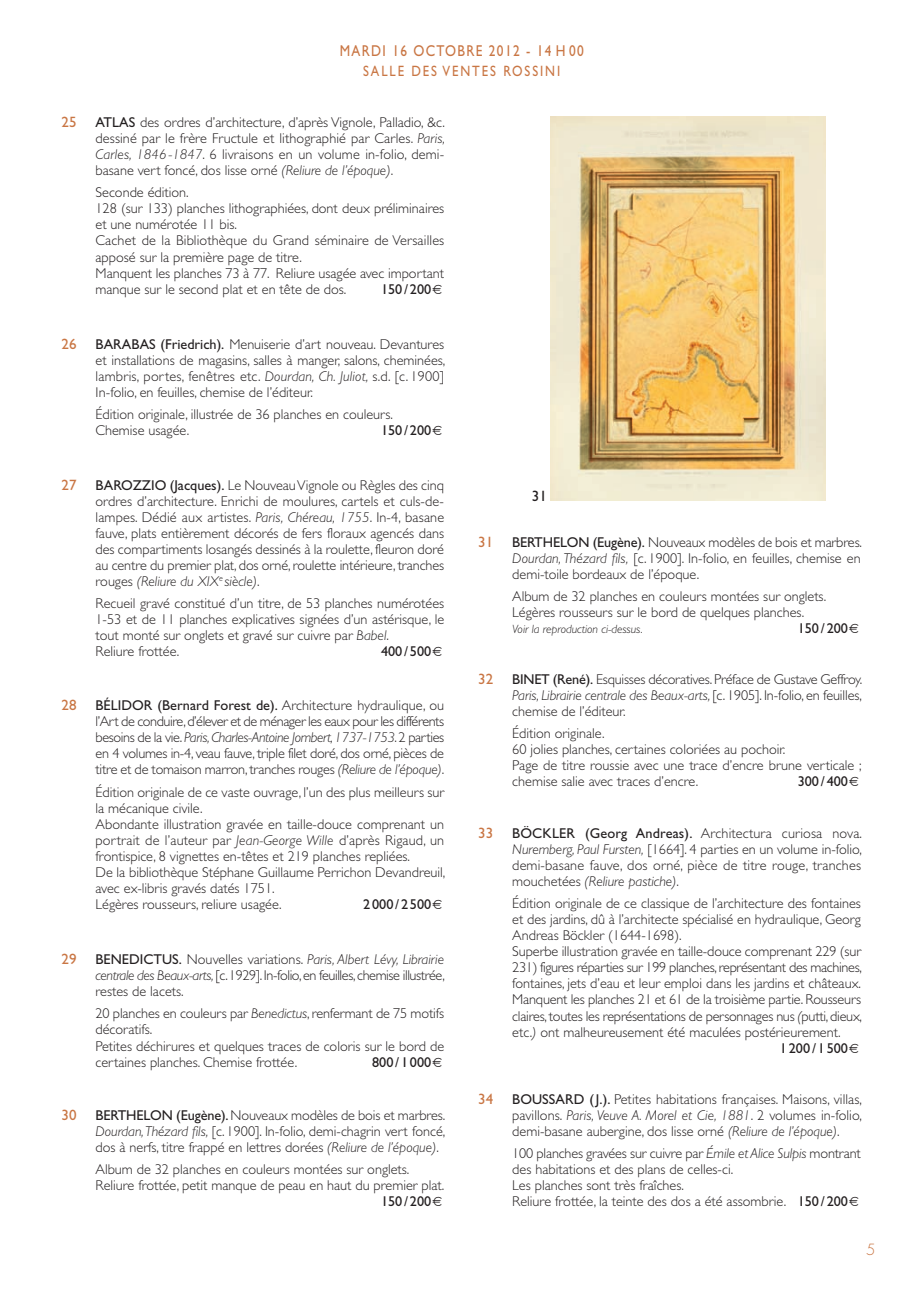
<style>
.page{position:relative;width:910px;height:1293px;background:#fff}
.page>*{position:absolute;margin:0;border:0;box-sizing:border-box;transform-origin:0 0}
.t1{font:15.75px "Gill Sans";letter-spacing:.1em;color:#c97644;scale:.85 1}
.t2{font:15px "Gill Sans";letter-spacing:.15em;color:#c97644;scale:.85 1}
.t3{font:15px "Gill Sans";letter-spacing:.15em;color:#c97644}
.t4{font:15px "Gill Sans";color:#231f20}
.t5{font:300 15px "Futura";color:#c97644}
.t6{font:300 14.25px/16px "Gill Sans";color:#231f20;text-align:justify}
.t7{font:14.25px "Gill Sans";color:#231f20}
.t8{font:300 14.25px "Gill Sans";letter-spacing:-.02em;color:#231f20}
.t9{font:italic 300 12px "Gill Sans";color:#231f20}
.s1{font-weight:400}
.s2{font-style:italic}
</style>
<div class="page">
<img style="left:550px;top:117px;width:276px;height:383px">
<p class="t1" style="left:340px;top:45px;width:289px">MARDI 16 OCTOBRE 2012 - 14 H 00</p>
<p class="t2" style="left:363px;top:65px;width:233px">SALLE DES VENTES ROSSINI</p>
<p class="t3" style="left:62px;top:117px;width:16px">25</p>
<p class="t6" style="left:96px;top:116px;width:351px"><span class="s1">ATLAS</span> des ordres d’architecture, d’après Vignole, Palladio, &amp;c. dessiné par le frère Fructule et lithographié par Carles. <span class="s2">Paris, Carles, 1846-1847</span>. 6 livraisons en un volume in-folio, demi&shy;basane vert foncé, dos lisse orné <span class="s2">(Reliure de l’époque)</span>.</p>
<p class="t6" style="left:96px;top:186px;width:350px;text-align:left">Seconde édition.<br>128 (sur 133) planches lithographiées, dont deux préliminaires et une numérotée 11 bis.<br>Cachet de la Bibliothèque du Grand séminaire de Versailles apposé sur la première page de titre.<br>Manquent les planches 73 à 77. Reliure usagée avec important manque sur le second plat et en tête de dos.</p>
<p class="t7" style="left:381px;top:284px;width:52px">150 / 200</p>
<p class="t3" style="left:62px;top:338px;width:16px">26</p>
<p class="t6" style="left:96px;top:337px;width:351px"><span class="s1">BARABAS (Friedrich).</span> Menuiserie d’art nouveau. Devantures et installations de magasins, salles à manger, salons, cheminées, lambris, portes, fenêtres etc. <span class="s2">Dourdan, Ch. Juliot,</span> s.d. [c. 1900] In-folio, en feuilles, chemise de l’éditeur.</p>
<p class="t6" style="left:96px;top:408px;width:299px">Édition originale, illustrée de 36 planches en couleurs.<br>Chemise usagée.</p>
<p class="t7" style="left:381px;top:425px;width:52px">150 / 200</p>
<p class="t3" style="left:62px;top:479px;width:16px">27</p>
<p class="t6" style="left:96px;top:478px;width:350px"><span class="s1">BAROZZIO (Jacques).</span> Le Nouveau Vignole ou Règles des cinq ordres d’architecture. Enrichi de moulures, cartels et culs-de&shy;lampes. Dédié aux artistes. <span class="s2">Paris, Chéreau, 1755</span>. In-4, basane fauve, plats entièrement décorés de fers floraux agencés dans des compartiments losangés dessinés à la roulette, fleuron doré au centre du premier plat, dos orné, roulette intérieure, tranches rouges <span class="s2">(Reliure du XIX</span><sup>e</sup> <span class="s2">siècle)</span>.</p>
<p class="t6" style="left:96px;top:596px;width:350px;text-align:left">Recueil gravé constitué d’un titre, de 53 planches numérotées 1-53 et de 11 planches explicatives signées d’un astérisque, le tout monté sur onglets et gravé sur cuivre par <span class="s2">Babel</span>.<br>Reliure frottée.</p>
<p class="t7" style="left:381px;top:646px;width:52px">400 / 500</p>
<p class="t3" style="left:62px;top:700px;width:16px">28</p>
<p class="t6" style="left:96px;top:699px;width:350px"><span class="s1">BÉLIDOR (Bernard Forest de).</span> Architecture hydraulique, ou l’Art de conduire, d’élever et de ménager les eaux pour les différents besoins de la vie. <span class="s2">Paris, Charles-Antoine Jombert, 1737-1753</span>. 2 parties en 4 volumes in-4, veau fauve, triple filet doré, dos orné, pièces de titre et de tomaison marron, tranches rouges <span class="s2">(Reliure de l’époque)</span>.</p>
<p class="t6" style="left:96px;top:785px;width:351px;text-align:left">Édition originale de ce vaste ouvrage, l’un des plus meilleurs sur la mécanique civile.<br>Abondante illustration gravée en taille-douce comprenant un portrait de l’auteur par <span class="s2">Jean-George Wille</span> d’après Rigaud, un frontispice, 8 vignettes en-têtes et 219 planches repliées.<br>De la bibliothèque Stéphane Guillaume Perrichon Devandreuil, avec ex-libris gravés datés 1751.<br>Légères rousseurs, reliure usagée.</p>
<p class="t7" style="left:363px;top:899px;width:70px">2000 / 2500</p>
<p class="t3" style="left:62px;top:954px;width:16px">29</p>
<p class="t6" style="left:96px;top:953px;width:351px"><span class="s1">BENEDICTUS.</span> Nouvelles variations. <span class="s2">Paris, Albert Lévy, Librairie centrale des Beaux-arts,</span> [c.1929]. In-folio, en feuilles, chemise illustrée, restes de lacets.</p>
<p class="t6" style="left:96px;top:1007px;width:350px;text-align:left">20 planches en couleurs par <span class="s2">Benedictus</span>, renfermant de 75 motifs décoratifs.<br>Petites déchirures et quelques traces de coloris sur le bord de certaines planches. Chemise frottée.</p>
<p class="t7" style="left:372px;top:1056px;width:61px">800 / 1000</p>
<p class="t3" style="left:62px;top:1109px;width:16px">30</p>
<p class="t6" style="left:96px;top:1108px;width:351px"><span class="s1">BERTHELON (Eugène).</span> Nouveaux modèles de bois et marbres.<br><span class="s2">Dourdan, Thézard fils,</span> [c. 1900]. In-folio, demi-chagrin vert foncé, dos à nerfs, titre frappé en lettres dorées <span class="s2">(Reliure de l’époque)</span>.</p>
<p class="t6" style="left:96px;top:1162px;width:350px">Album de 32 planches en couleurs montées sur onglets.<br>Reliure frottée, petit manque de peau en haut du premier plat.</p>
<p class="t7" style="left:381px;top:1196px;width:52px">150 / 200</p>
<p class="t4" style="left:532px;top:491px;width:16px">31</p>
<p class="t3" style="left:478px;top:536px;width:16px">31</p>
<p class="t6" style="left:512px;top:535px;width:351px"><span class="s1">BERTHELON (Eugène).</span> Nouveaux modèles de bois et marbres.<br><span class="s2">Dourdan, Thézard fils,</span> [c.1900]. In-folio, en feuilles, chemise en demi-toile bordeaux de l’époque.</p>
<p class="t6" style="left:512px;top:590px;width:315px">Album de 32 planches en couleurs montées sur onglets.<br>Légères rousseurs sur le bord de quelques planches.</p>
<p class="t9" style="left:512px;top:625px;width:132px">Voir la reproduction ci-dessus.</p>
<p class="t7" style="left:798px;top:623px;width:52px">150 / 200</p>
<p class="t3" style="left:478px;top:673px;width:16px">32</p>
<p class="t6" style="left:512px;top:672px;width:351px"><span class="s1">BINET (René).</span> Esquisses décoratives. Préface de Gustave Geffroy.<br><span class="s2">Paris, Librairie centrale des Beaux-arts,</span> [c. 1905]. In-folio, en feuilles, chemise de l’éditeur.</p>
<p class="t6" style="left:512px;top:726px;width:351px;text-align:left">Édition originale.<br>60 jolies planches, certaines coloriées au pochoir.<br>Page de titre roussie avec une trace d’encre brune verticale ; chemise salie avec traces d’encre.</p>
<p class="t7" style="left:798px;top:776px;width:52px">300 / 400</p>
<p class="t3" style="left:478px;top:827px;width:16px">33</p>
<p class="t6" style="left:512px;top:826px;width:351px"><span class="s1">BÖCKLER (Georg Andreas).</span> Architectura curiosa nova.<br><span class="s2">Nuremberg, Paul Fursten,</span> [1664]. 4 parties en un volume in-folio, demi-basane fauve, dos orné, pièce de titre rouge, tranches mouchetées <span class="s2">(Reliure pastiche)</span>.</p>
<p class="t6" style="left:512px;top:896px;width:350px">Édition originale de ce classique de l’architecture des fontaines</p>
<p class="t6" style="left:512px;top:912px;width:350px">et des jardins, dû à l’architecte spécialisé en hydraulique, Georg</p>
<p class="t6" style="left:512px;top:929px;width:171px">Andreas Böckler (1644-1698).</p>
<p class="t6" style="left:512px;top:945px;width:350px">Superbe illustration gravée en taille-douce comprenant 229 (sur</p>
<p class="t8" style="left:512px;top:962px;width:351px">231) figures réparties sur 199 planches, représentant des machines,</p>
<p class="t6" style="left:512px;top:977px;width:350px">fontaines, jets d’eau et leur emploi dans les jardins et châteaux.</p>
<p class="t6" style="left:512px;top:993px;width:350px">Manquent les planches 21 et 61 de la troisième partie. Rousseurs</p>
<p class="t6" style="left:512px;top:1009px;width:351px">claires, toutes les représentations de personnages nus <span class="s2">(</span>putti, dieux,</p>
<p class="t6" style="left:512px;top:1025px;width:330px">etc.<span class="s2">)</span> ont malheureusement été maculées postérieurement.</p>
<p class="t7" style="left:780px;top:1042px;width:70px">1200 / 1500</p>
<p class="t3" style="left:478px;top:1093px;width:16px">34</p>
<p class="t6" style="left:512px;top:1092px;width:351px"><span class="s1">BOUSSARD (J.).</span> Petites habitations françaises. Maisons, villas, pavillons. <span class="s2">Paris, Veuve A. Morel et Cie, 1881</span>. 2 volumes in-folio, demi-basane aubergine, dos lisse orné <span class="s2">(Reliure de l’époque)</span>.</p>
<p class="t6" style="left:512px;top:1146px;width:350px;text-align:left">100 planches gravées sur cuivre par <span class="s2">Émile et Alice Sulpis</span> montrant des habitations et des plans de celles-ci.<br>Les planches sont très fraîches.<br>Reliure frottée, la teinte des dos a été assombrie. <span class="s1">150 / 200</span></p>
<p class="t5" style="left:866px;top:1242px;width:11px">5</p>
</div>
